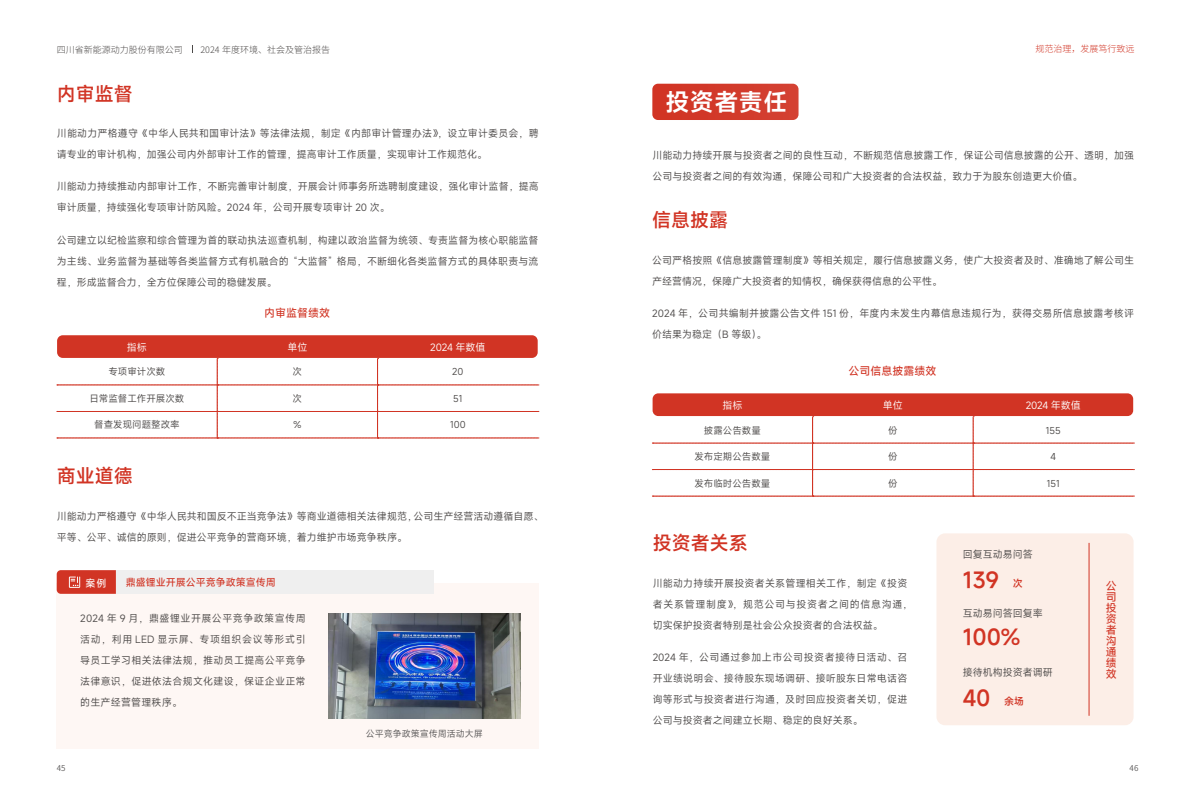
<style>
.page{position:relative;width:1191px;height:808px;background:#fff}
.page>*{position:absolute;margin:0;border:0;box-sizing:border-box;transform-origin:0 0}
.t1{font:600 24px "Mi Sans";letter-spacing:.02em;color:#fff}
.t2{font:600 22px "Mi Sans";color:#d13424}
.t3{font:600 19px "Mi Sans";color:#d13424}
.t4{font:500 11px/11px "Mi Sans";color:#d13424;text-align:justify}
.t5{font:10px/21px "Mi Sans";letter-spacing:.005em;color:#4c4948}
.t6{font:10px "Mi Sans";color:#fff}
.t7{font:500 10px "Mi Sans";color:#d13424}
.t8{font:600 10px "Mi Sans";color:#d13424}
.t9{font:500 10px "Mi Sans";color:#fff}
.t10{font:9.5px "Mi Sans";color:#4c4948}
.t11{font:300 9px "Source Han Sans CN";color:#4c4948}
.t12{font:9px "Mi Sans";color:#595757}
.t13{font:300 9px "Source Han Sans CN";color:#d13424}
.t14{font:8px "Source Han Sans CN";color:#595757}
</style>
<div class="page">
<div style="left:57px;top:335px;width:480px;height:23px;background:#d13424;border-radius:6px"></div>
<svg style="left:57px;top:358px;width:482px;height:81px"></svg>
<div style="left:57px;top:583px;width:482px;height:165px;background:#fef7f4"></div>
<div style="left:116px;top:570px;width:318px;height:24px;background:#efefef"></div>
<svg style="left:57px;top:570px;width:59px;height:24px"></svg>
<img style="left:328px;top:613px;width:192px;height:105px">
<div style="left:652px;top:84px;width:146px;height:36px;background:#d13424;border-radius:6px"></div>
<div style="left:652px;top:393px;width:481px;height:23px;background:#d13424;border-radius:6px"></div>
<svg style="left:652px;top:416px;width:482px;height:81px"></svg>
<div style="left:936px;top:533px;width:197px;height:192px;background:#fceee7;border-radius:9px"></div>
<hr style="left:1088px;top:543px;width:1px;height:173px;background:#d13424">
<p class="t11" style="left:57px;top:44px;width:127px">四川省新能源动力股份有限公司</p>
<p class="t11" style="left:200px;top:44px;width:131px">2024 年度环境、社会及管治报告</p>
<p class="t13" style="left:1035px;top:44px;width:100px">规范治理，发展笃行致远</p>
<h3 class="t3" style="left:57px;top:79px;width:78px">内审监督</h3>
<p class="t5" style="left:57px;top:123px;width:483px">川能动力严格遵守《中华人民共和国审计法》等法律法规，制定《内部审计管理办法》，设立审计委员会，聘请专业的审计机构，加强公司内外部审计工作的管理，提高审计工作质量，实现审计工作规范化。</p>
<p class="t5" style="left:57px;top:176px;width:483px">川能动力持续推动内部审计工作，不断完善审计制度，开展会计师事务所选聘制度建设，强化审计监督，提高审计质量，持续强化专项审计防风险。2024 年，公司开展专项审计 20 次。</p>
<p class="t5" style="left:57px;top:229px;width:483px;text-align:justify">公司建立以纪检监察和综合管理为首的联动执法巡查机制，构建以政治监督为统领、专责监督为核心职能监督为主线、业务监督为基础等各类监督方式有机融合的 “大监督” 格局，不断细化各类监督方式的具体职责与流程，形成监督合力，全方位保障公司的稳健发展。</p>
<p class="t4" style="left:264px;top:307px;width:67px">内审监督绩效</p>
<p class="t6" style="left:127px;top:340px;width:22px">指标</p>
<p class="t6" style="left:287px;top:340px;width:21px">单位</p>
<p class="t6" style="left:430px;top:340px;width:57px">2024 年数值</p>
<p class="t10" style="left:108px;top:365px;width:59px">专项审计次数</p>
<p class="t10" style="left:293px;top:365px;width:11px">次</p>
<p class="t10" style="left:452px;top:365px;width:13px">20</p>
<p class="t10" style="left:89px;top:392px;width:96px">日常监督工作开展次数</p>
<p class="t10" style="left:293px;top:392px;width:11px">次</p>
<p class="t10" style="left:453px;top:392px;width:11px">51</p>
<p class="t10" style="left:94px;top:418px;width:87px">督查发现问题整改率</p>
<p class="t10" style="left:293px;top:418px;width:9px">%</p>
<p class="t10" style="left:450px;top:418px;width:17px">100</p>
<h3 class="t3" style="left:57px;top:462px;width:77px">商业道德</h3>
<p class="t5" style="left:57px;top:505px;width:488px">川能动力严格遵守《中华人民共和国反不正当竞争法》等商业道德相关法律规范，公司生产经营活动遵循自愿、平等、公平、诚信的原则，促进公平竞争的营商环境，着力维护市场竞争秩序。</p>
<p class="t9" style="left:86px;top:575px;width:22px">案例</p>
<p class="t7" style="left:126px;top:575px;width:151px">鼎盛锂业开展公平竞争政策宣传周</p>
<p class="t5" style="left:80px;top:608px;width:227px;text-align:justify">2024 年 9 月，鼎盛锂业开展公平竞争政策宣传周活动，利用 LED 显示屏、专项组织会议等形式引导员工学习相关法律法规，推动员工提高公平竞争法律意识，促进依法合规文化建设，保证企业正常的生产经营管理秩序。</p>
<p class="t12" style="left:366px;top:728px;width:118px">公平竞争政策宣传周活动大屏</p>
<h1 class="t1" style="left:665px;top:83px;width:123px">投资者责任</h1>
<p class="t5" style="left:652px;top:145px;width:483px">川能动力持续开展与投资者之间的良性互动，不断规范信息披露工作，保证公司信息披露的公开、透明，加强公司与投资者之间的有效沟通，保障公司和广大投资者的合法权益，致力于为股东创造更大价值。</p>
<h3 class="t3" style="left:652px;top:206px;width:77px">信息披露</h3>
<p class="t5" style="left:652px;top:249px;width:483px">公司严格按照《信息披露管理制度》等相关规定，履行信息披露义务，使广大投资者及时、准确地了解公司生产经营情况，保障广大投资者的知情权，确保获得信息的公平性。</p>
<p class="t5" style="left:652px;top:303px;width:483px">2024 年，公司共编制并披露公告文件 151 份，年度内未发生内幕信息违规行为，获得交易所信息披露考核评价结果为稳定（B 等级）。</p>
<p class="t4" style="left:848px;top:365px;width:89px">公司信息披露绩效</p>
<p class="t6" style="left:722px;top:398px;width:21px">指标</p>
<p class="t6" style="left:883px;top:398px;width:21px">单位</p>
<p class="t6" style="left:1025px;top:398px;width:57px">2024 年数值</p>
<p class="t10" style="left:704px;top:423px;width:58px">披露公告数量</p>
<p class="t10" style="left:888px;top:423px;width:11px">份</p>
<p class="t10" style="left:1045px;top:423px;width:17px">155</p>
<p class="t10" style="left:694px;top:450px;width:77px">发布定期公告数量</p>
<p class="t10" style="left:888px;top:450px;width:11px">份</p>
<p class="t10" style="left:1050px;top:450px;width:7px">4</p>
<p class="t10" style="left:694px;top:476px;width:77px">发布临时公告数量</p>
<p class="t10" style="left:888px;top:476px;width:11px">份</p>
<p class="t10" style="left:1047px;top:476px;width:14px">151</p>
<h3 class="t3" style="left:652px;top:529px;width:96px">投资者关系</h3>
<p class="t5" style="left:652px;top:572px;width:261px">川能动力持续开展投资者关系管理相关工作，制定《投资者关系管理制度》，规范公司与投资者之间的信息沟通，切实保护投资者特别是社会公众投资者的合法权益。</p>
<p class="t5" style="left:652px;top:647px;width:256px;text-align:justify">2024 年，公司通过参加上市公司投资者接待日活动、召开业绩说明会、接待股东现场调研、接听股东日常电话咨询等形式与投资者进行沟通，及时回应投资者关切，促进公司与投资者之间建立长期、稳定的良好关系。</p>
<p class="t5" style="left:962px;top:544px;width:71px">回复互动易问答</p>
<h2 class="t2" style="left:962px;top:563px;width:38px">139</h2>
<p class="t8" style="left:1012px;top:576px;width:11px">次</p>
<p class="t5" style="left:962px;top:603px;width:81px">互动易问答回复率</p>
<h2 class="t2" style="left:962px;top:620px;width:59px">100%</h2>
<p class="t5" style="left:962px;top:662px;width:91px">接待机构投资者调研</p>
<h2 class="t2" style="left:962px;top:681px;width:29px">40</h2>
<p class="t8" style="left:1004px;top:694px;width:21px">余场</p>
<p class="t4" style="left:1106px;top:580px;width:12px">公司投资者沟通绩效</p>
<p class="t14" style="left:57px;top:764px;width:10px">45</p>
<p class="t14" style="left:1129px;top:764px;width:10px">46</p>
</div>
